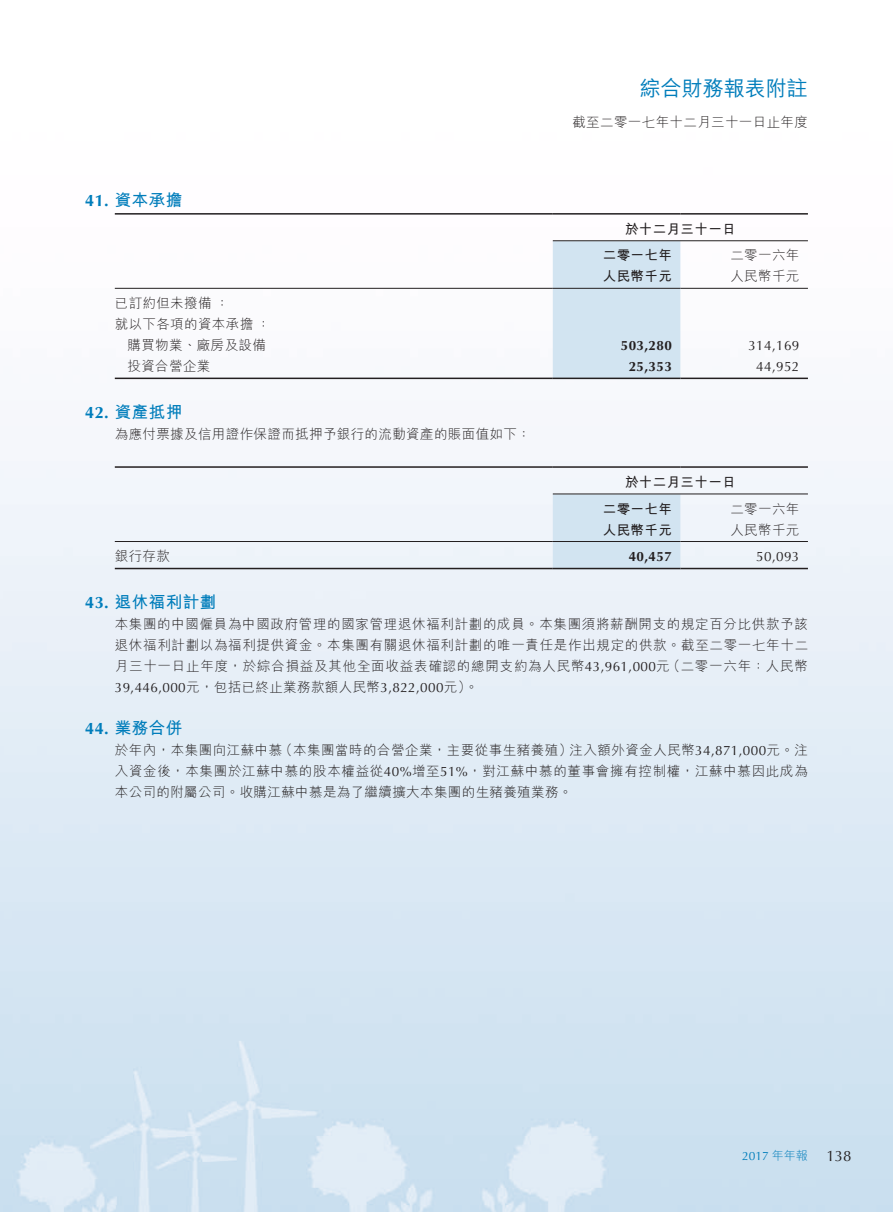
<style>
.page{position:relative;width:893px;height:1212px;background:#fff}
.page>*{position:absolute;margin:0;border:0;box-sizing:border-box;transform-origin:0 0}
.t1{font:500 21px "M Hei HK";color:#007dbb}
.t2{font:700 16.5px "M Hei HK";letter-spacing:.03em;color:#007dbb}
.t3{font:300 13.5px/21px "M Hei HK";letter-spacing:.03em;color:#231f20;text-align:justify}
.t4{font:13.5px "Optima LT Std";letter-spacing:.03em;color:#231f20}
.t5{font:700 13.5px/26.5px "M Hei HK";letter-spacing:.03em;color:#231f20}
.t6{font:700 13.5px "Optima LT Std";letter-spacing:.03em;color:#231f20}
.t7{font:12px "Optima LT Std";color:#007dbb}
.s1{font-family:"Optima LT Std"}
.s2{font-family:"Optima LT Std";font-weight:400}
.s3{font-family:"M Hei HK";font-weight:300}
.s4{font-size:15px;color:#231f20}
</style>
<div class="page">
<div style="left:553px;top:241px;width:127px;height:137px;background:#d2e4f1"></div>
<hr style="left:115px;top:213px;width:438px;height:2px;background:#231f20">
<hr style="left:553px;top:213px;width:127px;height:2px;background:#231f20">
<hr style="left:680px;top:213px;width:128px;height:2px;background:#231f20">
<hr style="left:553px;top:240px;width:255px;height:1px;background:#231f20">
<hr style="left:115px;top:288px;width:438px;height:1px;background:#231f20">
<hr style="left:553px;top:288px;width:127px;height:1px;background:#231f20">
<hr style="left:680px;top:288px;width:128px;height:1px;background:#231f20">
<hr style="left:115px;top:378px;width:438px;height:1px;background:#231f20">
<hr style="left:553px;top:378px;width:127px;height:1px;background:#231f20">
<hr style="left:680px;top:378px;width:128px;height:1px;background:#231f20">
<div style="left:553px;top:495px;width:127px;height:73px;background:#d2e4f1"></div>
<hr style="left:115px;top:466px;width:438px;height:2px;background:#231f20">
<hr style="left:553px;top:466px;width:127px;height:2px;background:#231f20">
<hr style="left:680px;top:466px;width:128px;height:2px;background:#231f20">
<hr style="left:553px;top:494px;width:255px;height:1px;background:#231f20">
<hr style="left:115px;top:541px;width:438px;height:1px;background:#231f20">
<hr style="left:553px;top:541px;width:127px;height:1px;background:#231f20">
<hr style="left:680px;top:541px;width:128px;height:1px;background:#231f20">
<hr style="left:115px;top:568px;width:438px;height:1px;background:#231f20">
<hr style="left:553px;top:568px;width:127px;height:1px;background:#231f20">
<hr style="left:680px;top:568px;width:128px;height:1px;background:#231f20">
<p class="t2" style="left:85px;top:188px;width:99px"><span class="s1">41.</span> 資本承擔</p>
<h1 class="t1" style="left:640px;top:73px;width:169px">綜合財務報表附註</h1>
<p class="t3" style="left:572px;top:111px;width:237px">截至二零一七年十二月三十一日止年度</p>
<p class="t5" style="left:603px;top:215px;width:134px;text-indent:22px">於十二月三十一日二零一七年</p>
<p class="t3" style="left:730px;top:244px;width:71px">二零一六年</p>
<p class="t5" style="left:603px;top:262px;width:71px">人民幣千元</p>
<p class="t3" style="left:730px;top:265px;width:71px">人民幣千元</p>
<p class="t3" style="left:115px;top:292px;width:116px">已訂約但未撥備：</p>
<p class="t3" style="left:115px;top:313px;width:157px">就以下各項的資本承擔：</p>
<p class="t3" style="left:128px;top:334px;width:140px">購買物業、廠房及設備</p>
<p class="t6" style="left:621px;top:338px;width:53px">503,280</p>
<p class="t4" style="left:748px;top:338px;width:53px">314,169</p>
<p class="t3" style="left:128px;top:355px;width:84px">投資合營企業</p>
<p class="t6" style="left:629px;top:359px;width:45px">25,353</p>
<p class="t4" style="left:756px;top:359px;width:45px">44,952</p>
<p class="t2" style="left:85px;top:400px;width:99px"><span class="s1">42.</span> 資產抵押</p>
<p class="t3" style="left:115px;top:423px;width:417px">為應付票據及信用證作保證而抵押予銀行的流動資產的賬面值如下：</p>
<p class="t5" style="left:603px;top:468px;width:134px;text-indent:22px">於十二月三十一日二零一七年</p>
<p class="t3" style="left:730px;top:498px;width:71px">二零一六年</p>
<p class="t5" style="left:603px;top:515px;width:71px">人民幣千元</p>
<p class="t3" style="left:730px;top:519px;width:71px">人民幣千元</p>
<p class="t3" style="left:115px;top:545px;width:57px">銀行存款</p>
<p class="t6" style="left:629px;top:549px;width:45px">40,457</p>
<p class="t4" style="left:756px;top:549px;width:45px">50,093</p>
<p class="t2" style="left:85px;top:590px;width:133px"><span class="s1">43.</span> 退休福利計劃</p>
<p class="t3" style="left:115px;top:613px;width:695px">本集團的中國僱員為中國政府管理的國家管理退休褔利計劃的成員。本集團須將薪酬開支的規定百分比供款予該退休福利計劃以為福利提供資金。本集團有關退休福利計劃的唯一責任是作出規定的供款。截至二零一七年十二月三十一日止年度，於綜合損益及其他全面收益表確認的總開支約為人民幣<span class="s2">43,961,000</span>元（二零一六年：人民幣</p>
<p class="t4" style="left:115px;top:679px;width:365px">39,446,000<span class="s3">元，包括已終止業務款額人民幣</span>3,822,000<span class="s3">元）。</span></p>
<p class="t2" style="left:85px;top:716px;width:99px"><span class="s1">44.</span> 業務合併</p>
<p class="t3" style="left:115px;top:739px;width:695px">於年內，本集團向江蘇中慕（本集團當時的合營企業，主要從事生豬養殖）注入額外資金人民幣<span class="s2">34,871,000</span>元。注入資金後，本集團於江蘇中慕的股本權益從<span class="s2">40%</span>增至<span class="s2">51%</span>，對江蘇中慕的董事會擁有控制權，江蘇中慕因此成為本公司的附屬公司。收購江蘇中慕是為了繼續擴大本集團的生豬養殖業務。</p>
<p class="t7" style="left:742px;top:1149px;width:111px">2017 <span class="s3">年年報</span> <span class="s4">138</span></p>
</div>
